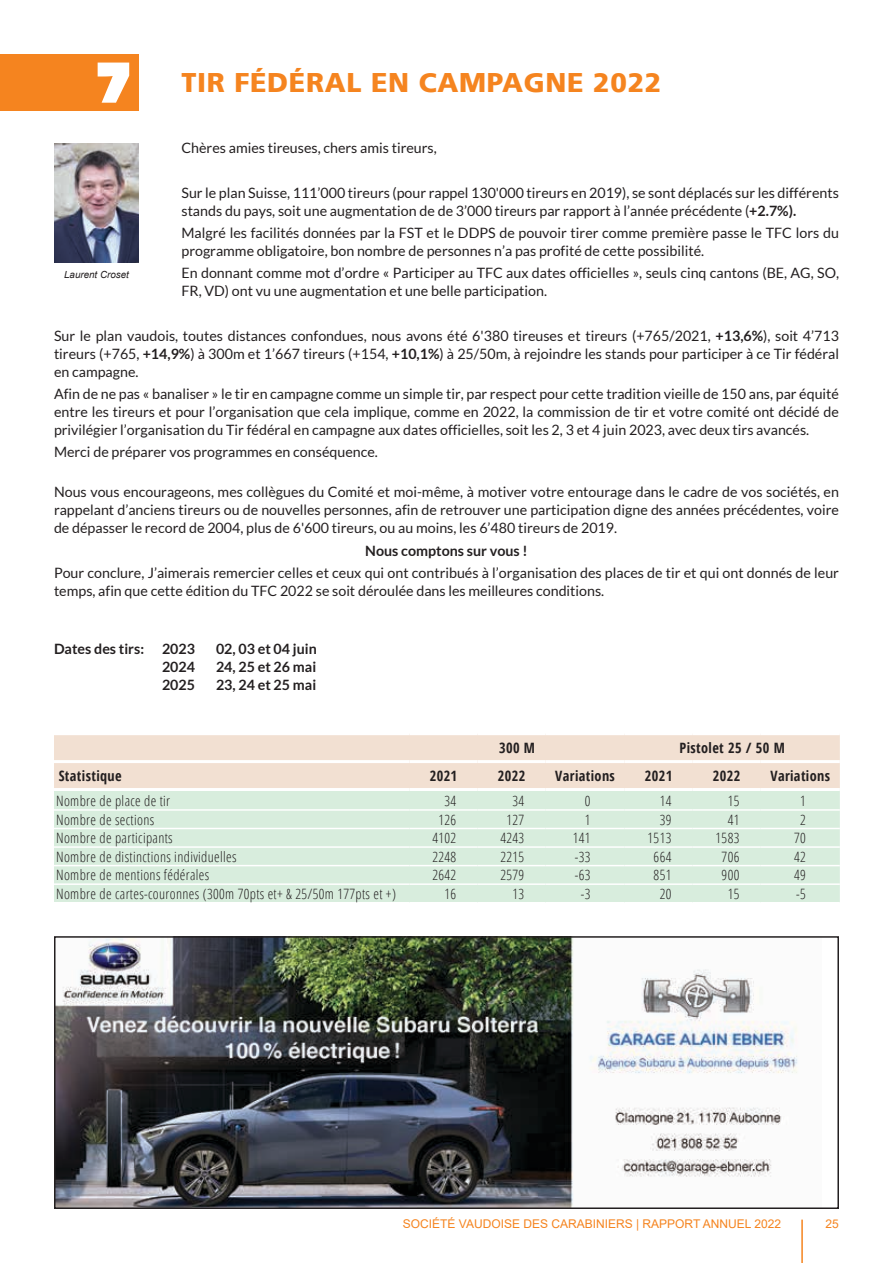
<style>
.page{position:relative;width:893px;height:1263px;background:#fff}
.page>*{position:absolute;margin:0;border:0;box-sizing:border-box;transform-origin:0 0}
.t1{font:900 27px "Frutiger";letter-spacing:.025em;color:#f5841f}
.t2{font:14.25px/18px "Lato";color:#231f20}
.t3{font:300 condensed 14.25px "Open Sans";letter-spacing:.025em;color:#231f20}
.t4{font:700 14.25px "Lato";color:#231f20}
.t5{font:700 condensed 14.25px "Open Sans";letter-spacing:.025em;color:#231f20}
.t6{font:12px "Arial";color:#f5841f}
.t7{font:italic 9.75px "Arial";color:#231f20}
.s1{font-family:"Incised 901 Greek BT Compact";font-weight:400;font-size:54px;color:#fff}
.s2{font-weight:700}
</style>
<div class="page">
<hr style="left:801px;top:1219px;width:2px;height:44px;background:#f5841f">
<div style="left:0;top:54px;width:139px;height:56px;background:#f5841f"></div>
<div style="left:54px;top:735px;width:786px;height:53px;background:#f2e0d2"></div>
<div style="left:54px;top:791px;width:786px;height:111px;background:#d8eddd"></div>
<hr style="left:54px;top:760px;width:355px;height:3px;background:#fff">
<hr style="left:546px;top:809px;width:79px;height:2px;background:#fff">
<hr style="left:761px;top:809px;width:79px;height:2px;background:#fff">
<hr style="left:54px;top:809px;width:355px;height:2px;background:#fff">
<hr style="left:409px;top:809px;width:68px;height:2px;background:#fff">
<hr style="left:477px;top:809px;width:69px;height:2px;background:#fff">
<hr style="left:625px;top:809px;width:68px;height:2px;background:#fff">
<hr style="left:693px;top:809px;width:68px;height:2px;background:#fff">
<hr style="left:761px;top:828px;width:79px;height:1px;background:#fff">
<hr style="left:54px;top:828px;width:355px;height:1px;background:#fff">
<hr style="left:409px;top:828px;width:68px;height:1px;background:#fff">
<hr style="left:477px;top:828px;width:69px;height:1px;background:#fff">
<hr style="left:625px;top:828px;width:68px;height:1px;background:#fff">
<hr style="left:693px;top:828px;width:68px;height:1px;background:#fff">
<hr style="left:54px;top:846px;width:355px;height:2px;background:#fff">
<hr style="left:409px;top:846px;width:68px;height:2px;background:#fff">
<hr style="left:477px;top:846px;width:69px;height:2px;background:#fff">
<hr style="left:625px;top:846px;width:68px;height:2px;background:#fff">
<hr style="left:693px;top:846px;width:68px;height:2px;background:#fff">
<hr style="left:546px;top:846px;width:79px;height:2px;background:#fff">
<hr style="left:761px;top:846px;width:79px;height:2px;background:#fff">
<hr style="left:54px;top:865px;width:355px;height:1px;background:#fff">
<hr style="left:409px;top:865px;width:68px;height:1px;background:#fff">
<hr style="left:477px;top:865px;width:69px;height:1px;background:#fff">
<hr style="left:625px;top:865px;width:68px;height:1px;background:#fff">
<hr style="left:693px;top:865px;width:68px;height:1px;background:#fff">
<hr style="left:546px;top:865px;width:79px;height:1px;background:#fff">
<hr style="left:761px;top:865px;width:79px;height:1px;background:#fff">
<hr style="left:54px;top:883px;width:355px;height:2px;background:#fff">
<hr style="left:409px;top:883px;width:68px;height:2px;background:#fff">
<hr style="left:477px;top:883px;width:69px;height:2px;background:#fff">
<hr style="left:625px;top:883px;width:68px;height:2px;background:#fff">
<hr style="left:693px;top:883px;width:68px;height:2px;background:#fff">
<hr style="left:546px;top:883px;width:79px;height:2px;background:#fff">
<hr style="left:761px;top:883px;width:79px;height:2px;background:#fff">
<hr style="left:546px;top:828px;width:79px;height:1px;background:#fff">
<hr style="left:409px;top:760px;width:68px;height:3px;background:#fff">
<hr style="left:477px;top:760px;width:69px;height:3px;background:#fff">
<hr style="left:546px;top:760px;width:79px;height:3px;background:#fff">
<hr style="left:625px;top:760px;width:68px;height:3px;background:#fff">
<hr style="left:693px;top:760px;width:68px;height:3px;background:#fff">
<hr style="left:761px;top:760px;width:79px;height:3px;background:#fff">
<img style="left:54px;top:143px;width:85px;height:120px">
<img style="left:57px;top:939px;width:741px;height:267px">
<div style="left:54px;top:936px;width:785px;height:273px;border:2px solid #231f20"></div>
<h1 class="t1" style="left:93px;top:67px;width:569px"><span class="s1">7</span> TIR FÉDÉRAL EN CAMPAGNE 2022</h1>
<p class="t2" style="left:181px;top:139px;width:257px">Chères amies tireuses, chers amis tireurs,</p>
<p class="t2" style="left:181px;top:183px;width:659px">Sur le plan Suisse, 111’000 tireurs (pour rappel 130'000 tireurs en 2019), se sont déplacés sur les différents stands du pays, soit une augmentation de de 3’000 tireurs par rapport à l’année précédente (<span class="s2">+2.7%).</span></p>
<p class="t2" style="left:181px;top:224px;width:659px">Malgré les facilités données par la FST et le DDPS de pouvoir tirer comme première passe le TFC lors du programme obligatoire, bon nombre de personnes n’a pas profité de cette possibilité.</p>
<p class="t2" style="left:181px;top:264px;width:659px">En donnant comme mot d’ordre « Participer au TFC aux dates officielles », seuls cinq cantons (BE, AG, SO,<br>FR, VD) ont vu une augmentation et une belle participation.</p>
<p class="t2" style="left:54px;top:326px;width:787px;text-align:justify">Sur le plan vaudois, toutes distances confondues, nous avons été 6'380 tireuses et tireurs (+765/2021, <span class="s2">+13,6%</span>), soit 4’713 tireurs (+765, <span class="s2">+14,9%</span>) à 300m et 1’667 tireurs (+154, <span class="s2">+10,1%</span>) à 25/50m, à rejoindre les stands pour participer à ce Tir fédéral en campagne.</p>
<p class="t2" style="left:54px;top:385px;width:787px;text-align:justify">Afin de ne pas « banaliser » le tir en campagne comme un simple tir, par respect pour cette tradition vieille de 150 ans, par équité entre les tireurs et pour l’organisation que cela implique, comme en 2022, la commission de tir et votre comité ont décidé de privilégier l’organisation du Tir fédéral en campagne aux dates officielles, soit les 2, 3 et 4 juin 2023, avec deux tirs avancés.</p>
<p class="t2" style="left:54px;top:443px;width:325px">Merci de préparer vos programmes en conséquence.</p>
<p class="t2" style="left:54px;top:483px;width:786px;text-align:justify">Nous vous encourageons, mes collègues du Comité et moi-même, à motiver votre entourage dans le cadre de vos sociétés, en rappelant d’anciens tireurs ou de nouvelles personnes, afin de retrouver une participation digne des années précédentes, voire de dépasser le record de 2004, plus de 6'600 tireurs, ou au moins, les 6’480 tireurs de 2019.</p>
<p class="t4" style="left:365px;top:542px;width:164px">Nous comptons sur vous !</p>
<p class="t2" style="left:54px;top:564px;width:786px">Pour conclure, J’aimerais remercier celles et ceux qui ont contribués à l’organisation des places de tir et qui ont donnés de leur temps, afin que cette édition du TFC 2022 se soit déroulée dans les meilleures conditions.</p>
<p class="t7" style="left:64px;top:268px;width:66px">Laurent Croset</p>
<p class="t4" style="left:54px;top:641px;width:92px">Dates des tirs:</p>
<p class="t4" style="left:162px;top:641px;width:35px">2023</p>
<p class="t4" style="left:216px;top:641px;width:102px">02, 03 et 04 juin</p>
<p class="t4" style="left:162px;top:659px;width:35px">2024</p>
<p class="t4" style="left:216px;top:659px;width:102px">24, 25 et 26 mai</p>
<p class="t4" style="left:162px;top:677px;width:35px">2025</p>
<p class="t4" style="left:216px;top:677px;width:102px">23, 24 et 25 mai</p>
<p class="t5" style="left:499px;top:738px;width:37px">300 M</p>
<p class="t5" style="left:680px;top:738px;width:107px">Pistolet 25 / 50 M</p>
<p class="t5" style="left:59px;top:766px;width:65px">Statistique</p>
<p class="t5" style="left:430px;top:766px;width:29px">2021</p>
<p class="t5" style="left:498px;top:766px;width:29px">2022</p>
<p class="t5" style="left:555px;top:766px;width:61px">Variations</p>
<p class="t5" style="left:645px;top:766px;width:29px">2021</p>
<p class="t5" style="left:713px;top:766px;width:29px">2022</p>
<p class="t5" style="left:770px;top:766px;width:61px">Variations</p>
<p class="t3" style="left:56px;top:791px;width:116px">Nombre de place de tir</p>
<p class="t3" style="left:444px;top:791px;width:13px">34</p>
<p class="t3" style="left:512px;top:791px;width:13px">34</p>
<p class="t3" style="left:585px;top:791px;width:7px">0</p>
<p class="t3" style="left:660px;top:791px;width:13px">14</p>
<p class="t3" style="left:728px;top:791px;width:13px">15</p>
<p class="t3" style="left:800px;top:791px;width:7px">1</p>
<p class="t3" style="left:56px;top:810px;width:100px">Nombre de sections</p>
<p class="t3" style="left:438px;top:810px;width:19px">126</p>
<p class="t3" style="left:506px;top:810px;width:19px">127</p>
<p class="t3" style="left:585px;top:810px;width:7px">1</p>
<p class="t3" style="left:660px;top:810px;width:13px">39</p>
<p class="t3" style="left:728px;top:810px;width:13px">41</p>
<p class="t3" style="left:800px;top:810px;width:7px">2</p>
<p class="t3" style="left:56px;top:828px;width:118px">Nombre de participants</p>
<p class="t3" style="left:432px;top:828px;width:25px">4102</p>
<p class="t3" style="left:500px;top:828px;width:25px">4243</p>
<p class="t3" style="left:573px;top:828px;width:19px">141</p>
<p class="t3" style="left:647px;top:828px;width:25px">1513</p>
<p class="t3" style="left:716px;top:828px;width:25px">1583</p>
<p class="t3" style="left:794px;top:828px;width:13px">70</p>
<p class="t3" style="left:56px;top:847px;width:182px">Nombre de distinctions individuelles</p>
<p class="t3" style="left:432px;top:847px;width:25px">2248</p>
<p class="t3" style="left:500px;top:847px;width:25px">2215</p>
<p class="t3" style="left:575px;top:847px;width:17px">-33</p>
<p class="t3" style="left:654px;top:847px;width:19px">664</p>
<p class="t3" style="left:722px;top:847px;width:19px">706</p>
<p class="t3" style="left:794px;top:847px;width:13px">42</p>
<p class="t3" style="left:56px;top:865px;width:155px">Nombre de mentions fédérales</p>
<p class="t3" style="left:432px;top:865px;width:25px">2642</p>
<p class="t3" style="left:500px;top:865px;width:25px">2579</p>
<p class="t3" style="left:575px;top:865px;width:17px">-63</p>
<p class="t3" style="left:654px;top:865px;width:19px">851</p>
<p class="t3" style="left:722px;top:865px;width:19px">900</p>
<p class="t3" style="left:794px;top:865px;width:13px">49</p>
<p class="t3" style="left:56px;top:884px;width:341px">Nombre de cartes-couronnes (300m 70pts et+ &amp; 25/50m 177pts et +)</p>
<p class="t3" style="left:444px;top:884px;width:13px">16</p>
<p class="t3" style="left:512px;top:884px;width:13px">13</p>
<p class="t3" style="left:581px;top:884px;width:11px">-3</p>
<p class="t3" style="left:660px;top:884px;width:13px">20</p>
<p class="t3" style="left:728px;top:884px;width:13px">15</p>
<p class="t3" style="left:796px;top:884px;width:11px">-5</p>
<p class="t6" style="left:403px;top:1216px;width:380px">SOCIÉTÉ VAUDOISE DES CARABINIERS | RAPPORT ANNUEL 2022</p>
<p class="t6" style="left:826px;top:1216px;width:15px">25</p>
</div>
